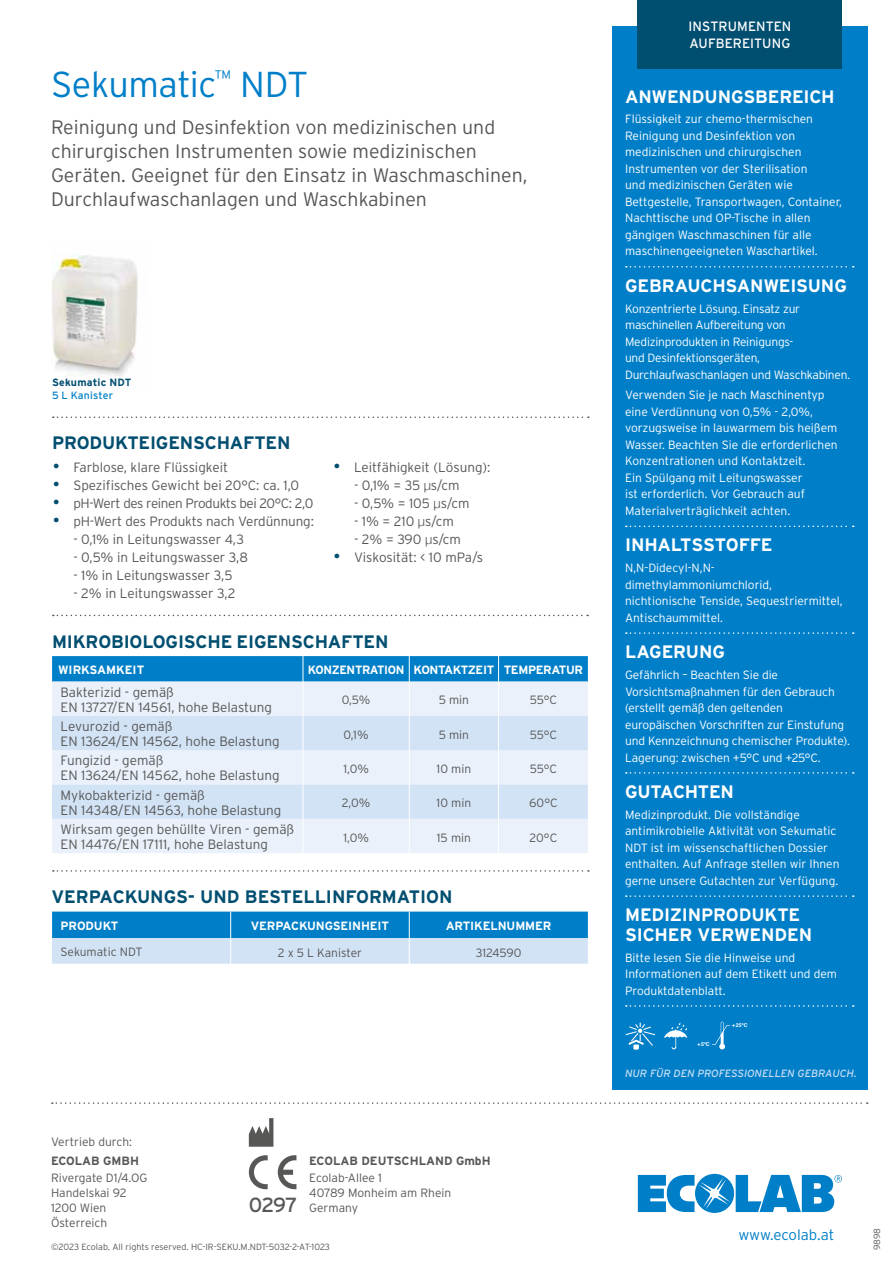
<style>
.page{position:relative;width:893px;height:1263px;background:#fff}
.page>*{position:absolute;margin:0;border:0;box-sizing:border-box;transform-origin:0 0}
.t1{font:300 36px "Interstate";letter-spacing:-.01em;color:#007fc8}
.t2{font:20.4px "Interstate";color:#575756}
.t3{font:300 19.5px/24px "Interstate";color:#575756}
.t4{font:700 18px/19.5px "Interstate";letter-spacing:-.01em;color:#fff}
.t5{font:700 18px "Interstate";letter-spacing:-.01em;color:#004e70}
.t6{font:300 15px "Interstate";color:#007fc8}
.t7{font:300 13.5px/15px "Interstate";color:#575756}
.t8{font:300 13.5px "Interstate";letter-spacing:-.03em;color:#575756}
.t9{font:13.5px/16.5px "Interstate";letter-spacing:.005em;color:#fff}
.t10{font:300 12px/16.5px "Interstate";color:#fff}
.t11{font:300 12px/15px "Interstate";color:#575756}
.t12{font:300 12px/16.5px "Interstate";letter-spacing:-.02em;color:#fff}
.t13{font:700 12px "Interstate";letter-spacing:-.025em;color:#fff}
.t14{font:700 12px "Interstate";color:#575756}
.t15{font:700 12px "Interstate";color:#fff}
.t16{font:italic 10.5px "Interstate";color:#c8ddf4}
.t17{font:700 10.5px "Interstate";letter-spacing:.02em;color:#004e70}
.t18{font:10.5px "Interstate";letter-spacing:.02em;color:#007fc8}
.t19{font:300 9px "Interstate";letter-spacing:-.005em;color:#575756}
.t20{font:700 5.25px "Helvetica";color:#fff}
.s1{color:#004e70}
.s2{font-family:"Helvetica Neue"}
</style>
<div class="page">
<svg style="left:638px;top:1174px;width:204px;height:39px"></svg>
<svg style="left:278px;top:1155px;width:18px;height:34px"></svg>
<svg style="left:249px;top:1155px;width:19px;height:34px"></svg>
<svg style="left:249px;top:1118px;width:24px;height:29px"></svg>
<svg style="left:52px;top:1102px;width:816px;height:2px"></svg>
<div style="left:612px;top:26px;width:255px;height:1063px;background:#007fc8"></div>
<svg style="left:626px;top:266px;width:228px;height:2px"></svg>
<svg style="left:626px;top:526px;width:228px;height:1px"></svg>
<svg style="left:626px;top:632px;width:228px;height:2px"></svg>
<svg style="left:626px;top:772px;width:228px;height:2px"></svg>
<svg style="left:626px;top:895px;width:228px;height:2px"></svg>
<svg style="left:626px;top:1005px;width:228px;height:2px"></svg>
<svg style="left:53px;top:416px;width:536px;height:2px"></svg>
<svg style="left:53px;top:615px;width:535px;height:1px"></svg>
<svg style="left:53px;top:870px;width:536px;height:2px"></svg>
<svg style="left:52px;top:911px;width:536px;height:53px;background:#6bb1df"></svg>
<div style="left:638px;top:0;width:204px;height:68px;background:#004e70"></div>
<div style="left:52px;top:682px;width:536px;height:171px;background:#eaf1fb"></div>
<svg style="left:52px;top:716px;width:536px;height:103px;background:#dae7f7"></svg>
<hr style="left:303px;top:682px;width:1px;height:34px;background:#fff">
<hr style="left:303px;top:716px;width:1px;height:34px;background:#fff">
<hr style="left:303px;top:750px;width:1px;height:34px;background:#fff">
<hr style="left:303px;top:784px;width:1px;height:35px;background:#fff">
<hr style="left:303px;top:819px;width:1px;height:34px;background:#fff">
<hr style="left:409px;top:682px;width:1px;height:34px;background:#fff">
<hr style="left:409px;top:716px;width:1px;height:34px;background:#fff">
<hr style="left:409px;top:750px;width:1px;height:34px;background:#fff">
<hr style="left:409px;top:784px;width:1px;height:35px;background:#fff">
<hr style="left:409px;top:819px;width:1px;height:34px;background:#fff">
<svg style="left:52px;top:656px;width:536px;height:26px;background:#0883c9"></svg>
<hr style="left:498px;top:682px;width:1px;height:34px;background:#fff">
<hr style="left:498px;top:716px;width:1px;height:34px;background:#fff">
<hr style="left:498px;top:750px;width:1px;height:34px;background:#fff">
<hr style="left:498px;top:784px;width:1px;height:35px;background:#fff">
<hr style="left:498px;top:819px;width:1px;height:34px;background:#fff">
<img style="left:625px;top:1022px;width:29px;height:27px">
<img style="left:664px;top:1022px;width:24px;height:28px">
<svg style="left:712px;top:1021px;width:18px;height:28px"></svg>
<img style="left:51px;top:255px;width:87px;height:121px">
<h1 class="t1" style="left:51px;top:64px;width:259px">Sekumatic<sup>™</sup> NDT</h1>
<h3 class="t3" style="left:51px;top:115px;width:478px">Reinigung und Desinfektion von medizinischen und chirurgischen Instrumenten sowie medizinischen Geräten. Geeignet für den Einsatz in Waschmaschinen, Durchlaufwaschanlagen und Waschkabinen</h3>
<p class="t17" style="left:52px;top:376px;width:81px">Sekumatic NDT</p>
<p class="t18" style="left:52px;top:390px;width:63px">5 L Kanister</p>
<h3 class="t5" style="left:52px;top:433px;width:240px">PRODUKTEIGENSCHAFTEN</h3>
<p class="t7" style="left:52px;top:459px;width:178px"><span class="s1">•</span> Farblose, klare Flüssigkeit</p>
<p class="t7" style="left:52px;top:477px;width:249px"><span class="s1">•</span> Spezifisches Gewicht bei 20°C: ca. 1,0</p>
<p class="t8" style="left:52px;top:495px;width:263px"><span class="s1">•</span> pH-Wert des reinen Produkts bei 20°C: 2,0</p>
<p class="t7" style="left:52px;top:513px;width:263px"><span class="s1">•</span> pH-Wert des Produkts nach Verdünnung:</p>
<p class="t7" style="left:73px;top:531px;width:172px">- 0,1% in Leitungswasser 4,3</p>
<p class="t7" style="left:73px;top:549px;width:176px">- 0,5% in Leitungswasser 3,8</p>
<p class="t7" style="left:73px;top:567px;width:161px">- 1% in Leitungswasser 3,5</p>
<p class="t7" style="left:73px;top:585px;width:164px">- 2% in Leitungswasser 3,2</p>
<p class="t7" style="left:333px;top:459px;width:159px"><span class="s1">•</span> Leitfähigkeit (Lösung):</p>
<p class="t7" style="left:354px;top:477px;width:107px">- 0,1% = 35 <span class="s2">µ</span>s/cm</p>
<p class="t7" style="left:354px;top:495px;width:117px">- 0,5% = 105 <span class="s2">µ</span>s/cm</p>
<p class="t7" style="left:354px;top:513px;width:101px">- 1% = 210 <span class="s2">µ</span>s/cm</p>
<p class="t7" style="left:354px;top:531px;width:109px">- 2% = 390 <span class="s2">µ</span>s/cm</p>
<p class="t7" style="left:333px;top:549px;width:152px"><span class="s1">•</span> Viskosität: &lt; 10 mPa/s</p>
<h3 class="t5" style="left:52px;top:631px;width:338px">MIKROBIOLOGISCHE EIGENSCHAFTEN</h3>
<p class="t15" style="left:58px;top:663px;width:88px">WIRKSAMKEIT</p>
<p class="t13" style="left:308px;top:663px;width:277px">KONZENTRATION KONTAKTZEIT TEMPERATUR</p>
<p class="t7" style="left:61px;top:684px;width:213px">Bakterizid - gemäß<br>EN 13727/EN 14561, hohe Belastung</p>
<p class="t11" style="left:342px;top:692px;width:30px">0,5%</p>
<p class="t11" style="left:439px;top:692px;width:32px">5 min</p>
<p class="t11" style="left:530px;top:692px;width:29px">55°C</p>
<p class="t7" style="left:61px;top:719px;width:220px">Levurozid - gemäß<br>EN 13624/EN 14562, hohe Belastung</p>
<p class="t11" style="left:344px;top:727px;width:26px">0,1%</p>
<p class="t11" style="left:439px;top:727px;width:32px">5 min</p>
<p class="t11" style="left:530px;top:727px;width:29px">55°C</p>
<p class="t7" style="left:61px;top:753px;width:220px">Fungizid - gemäß<br>EN 13624/EN 14562, hohe Belastung</p>
<p class="t11" style="left:343px;top:761px;width:27px">1,0%</p>
<p class="t11" style="left:437px;top:761px;width:36px">10 min</p>
<p class="t11" style="left:530px;top:761px;width:29px">55°C</p>
<p class="t7" style="left:61px;top:787px;width:222px">Mykobakterizid - gemäß<br>EN 14348/EN 14563, hohe Belastung</p>
<p class="t11" style="left:342px;top:795px;width:30px">2,0%</p>
<p class="t11" style="left:437px;top:795px;width:36px">10 min</p>
<p class="t11" style="left:529px;top:795px;width:30px">60°C</p>
<p class="t7" style="left:61px;top:821px;width:235px">Wirksam gegen behüllte Viren - gemäß<br>EN 14476/EN 17111, hohe Belastung</p>
<p class="t11" style="left:343px;top:830px;width:27px">1,0%</p>
<p class="t11" style="left:437px;top:830px;width:36px">15 min</p>
<p class="t11" style="left:530px;top:830px;width:29px">20°C</p>
<h3 class="t5" style="left:51px;top:887px;width:403px">VERPACKUNGS- UND BESTELLINFORMATION</h3>
<p class="t13" style="left:61px;top:919px;width:59px">PRODUKT</p>
<p class="t13" style="left:251px;top:919px;width:140px">VERPACKUNGSEINHEIT</p>
<p class="t13" style="left:446px;top:919px;width:107px">ARTIKELNUMMER</p>
<p class="t11" style="left:61px;top:944px;width:83px">Sekumatic NDT</p>
<p class="t11" style="left:278px;top:945px;width:86px">2 x 5 L Kanister</p>
<p class="t11" style="left:476px;top:945px;width:47px">3124590</p>
<p class="t11" style="left:51px;top:1134px;width:83px">Vertrieb durch:</p>
<p class="t14" style="left:51px;top:1154px;width:90px">ECOLAB GMBH</p>
<p class="t11" style="left:51px;top:1170px;width:98px">Rivergate D1/4.OG<br>Handelskai 92<br>1200 Wien<br>Österreich</p>
<h2 class="t2" style="left:249px;top:1193px;width:50px">0297</h2>
<p class="t14" style="left:309px;top:1154px;width:183px">ECOLAB DEUTSCHLAND GmbH</p>
<p class="t11" style="left:309px;top:1170px;width:144px">Ecolab-Allee 1<br>40789 Monheim am Rhein<br>Germany</p>
<p class="t19" style="left:51px;top:1242px;width:280px">©2023 Ecolab. All rights reserved. HC-IR-SEKU.M.NDT-5032-2-AT-1023</p>
<p class="t9" style="left:688px;top:18px;width:104px">INSTRUMENTEN<br>AUFBEREITUNG</p>
<h3 class="t4" style="left:625px;top:86px;width:211px">ANWENDUNGSBEREICH</h3>
<p class="t10" style="left:625px;top:111px;width:218px">Flüssigkeit zur chemo-thermischen Reinigung und Desinfektion von medizinischen und chirurgischen Instrumenten vor der Sterilisation<br>und medizinischen Geräten wie Bettgestelle, Transportwagen, Container, Nachttische und OP-Tische in allen gängigen Waschmaschinen für alle maschinengeeigneten Waschartikel.</p>
<h3 class="t4" style="left:625px;top:276px;width:223px">GEBRAUCHSANWEISUNG</h3>
<p class="t12" style="left:625px;top:300px;width:227px">Konzentrierte Lösung. Einsatz zur maschinellen Aufbereitung von Medizinprodukten in Reinigungs-<br>und Desinfektionsgeräten, Durchlaufwaschanlagen und Waschkabinen.</p>
<p class="t10" style="left:625px;top:387px;width:214px">Verwenden Sie je nach Maschinentyp eine Verdünnung von 0,5% - 2,0%, vorzugsweise in lauwarmem bis heißem Wasser. Beachten Sie die erforderlichen Konzentrationen und Kontaktzeit.<br>Ein Spülgang mit Leitungswasser<br>ist erforderlich. Vor Gebrauch auf Materialverträglichkeit achten.</p>
<h3 class="t4" style="left:625px;top:535px;width:149px">INHALTSSTOFFE</h3>
<p class="t10" style="left:625px;top:560px;width:219px">N,N-Didecyl-N,N&shy;dimethylammoniumchlorid, nichtionische Tenside, Sequestriermittel,<br>Antischaummittel.</p>
<h3 class="t4" style="left:625px;top:642px;width:101px">LAGERUNG</h3>
<p class="t10" style="left:625px;top:666px;width:227px">Gefährlich – Beachten Sie die Vorsichtsmaßnahmen für den Gebrauch (erstellt gemäß den geltenden europäischen Vorschriften zur Einstufung und Kennzeichnung chemischer Produkte).<br>Lagerung: zwischen +5°C und +25°C.</p>
<h3 class="t4" style="left:625px;top:782px;width:110px">GUTACHTEN</h3>
<p class="t10" style="left:625px;top:806px;width:216px">Medizinprodukt. Die vollständige antimikrobielle Aktivität von Sekumatic NDT ist im wissenschaftlichen Dossier enthalten. Auf Anfrage stellen wir Ihnen gerne unsere Gutachten zur Verfügung.</p>
<h3 class="t4" style="left:625px;top:905px;width:189px">MEDIZINPRODUKTE<br>SICHER VERWENDEN</h3>
<p class="t10" style="left:625px;top:949px;width:213px">Bitte lesen Sie die Hinweise und<br>Informationen auf dem Etikett und dem<br>Produktdatenblatt.</p>
<p class="t20" style="left:697px;top:1041px;width:14px">+ 5ºC</p>
<p class="t20" style="left:732px;top:1022px;width:17px">+ 25ºC</p>
<p class="t16" style="left:625px;top:1067px;width:233px">NUR FÜR DEN PROFESSIONELLEN GEBRAUCH.</p>
<p class="t6" style="left:738px;top:1226px;width:98px">www.ecolab.at</p>
<p class="t19" style="left:872px;top:1250px;width:24px;rotate:-90deg">9898</p>
</div>
